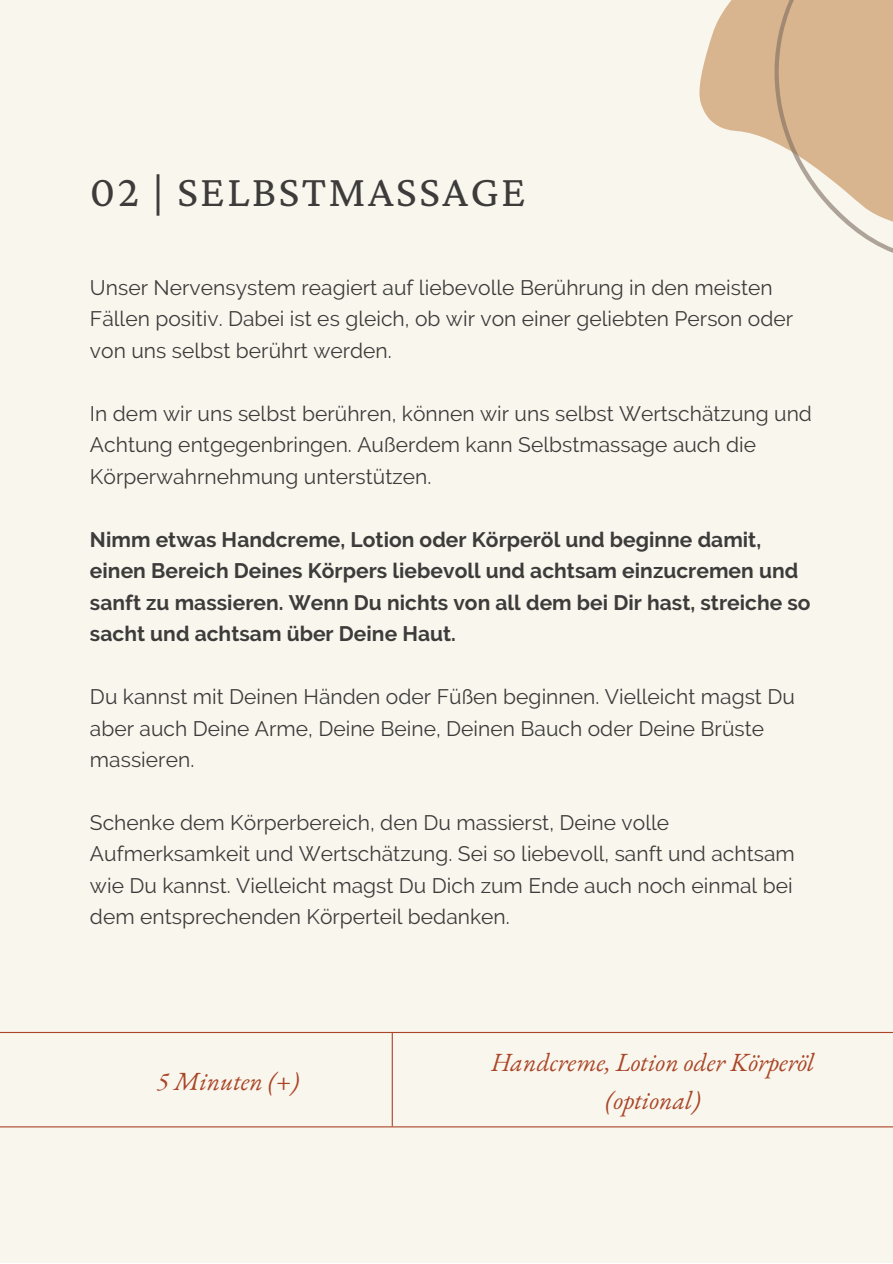
<style>
.page{position:relative;width:893px;height:1264px;background:#fff}
.page>*{position:absolute;margin:0;border:0;box-sizing:border-box;transform-origin:0 0}
.t1{font:45px "Crimson Pro";letter-spacing:.05em;color:#3d3c3b}
.t2{font:italic 25.5px/38.2px "EB Garamond";color:#aa4627;text-align:center}
.t3{font:21px/31.5px "Raleway";color:#3d3c3b}
.t4{font:700 21px/31.5px "Raleway";color:#3d3c3b}
</style>
<div class="page">
<div style="left:0;top:0;width:892px;height:1262px;background:#f9f6ee"></div>
<hr style="left:0;top:1031px;width:892px;height:2px;background:#aa4627">
<hr style="left:391px;top:1032px;width:2px;height:93px;background:#aa4627">
<hr style="left:0;top:1126px;width:892px;height:1px;background:#aa4627">
<svg style="left:699px;top:0;width:72px;height:141px;fill:#d8b58f"></svg>
<svg style="left:771px;top:0;width:121px;height:253px"></svg>
<h1 class="t1" style="left:90px;top:166px;width:437px">02 | SELBSTMASSAGE</h1>
<p class="t3" style="left:90px;top:271px;width:704px">Unser Nervensystem reagiert auf liebevolle Berührung in den meisten<br>Fällen positiv. Dabei ist es gleich, ob wir von einer geliebten Person oder von uns selbst berührt werden.</p>
<p class="t3" style="left:90px;top:397px;width:723px">In dem wir uns selbst berühren, können wir uns selbst Wertschätzung und<br>Achtung entgegenbringen. Außerdem kann Selbstmassage auch die<br>Körperwahrnehmung unterstützen.</p>
<p class="t4" style="left:90px;top:523px;width:722px">Nimm etwas Handcreme, Lotion oder Körperöl und beginne damit, einen Bereich Deines Körpers liebevoll und achtsam einzucremen und sanft zu massieren. Wenn Du nichts von all dem bei Dir hast, streiche so sacht und achtsam über Deine Haut.</p>
<p class="t3" style="left:90px;top:681px;width:706px">Du kannst mit Deinen Händen oder Füßen beginnen. Vielleicht magst Du aber auch Deine Arme, Deine Beine, Deinen Bauch oder Deine Brüste massieren.</p>
<p class="t3" style="left:90px;top:806px;width:706px">Schenke dem Körperbereich, den Du massierst, Deine volle Aufmerksamkeit und Wertschätzung. Sei so liebevoll, sanft und achtsam wie Du kannst. Vielleicht magst Du Dich zum Ende auch noch einmal bei dem entsprechenden Körperteil bedanken.</p>
<p class="t2" style="left:157px;top:1061px;width:144px">5 Minuten (+)</p>
<p class="t2" style="left:491px;top:1042px;width:324px">Handcreme, Lotion oder Körperöl (optional)</p>
</div>
